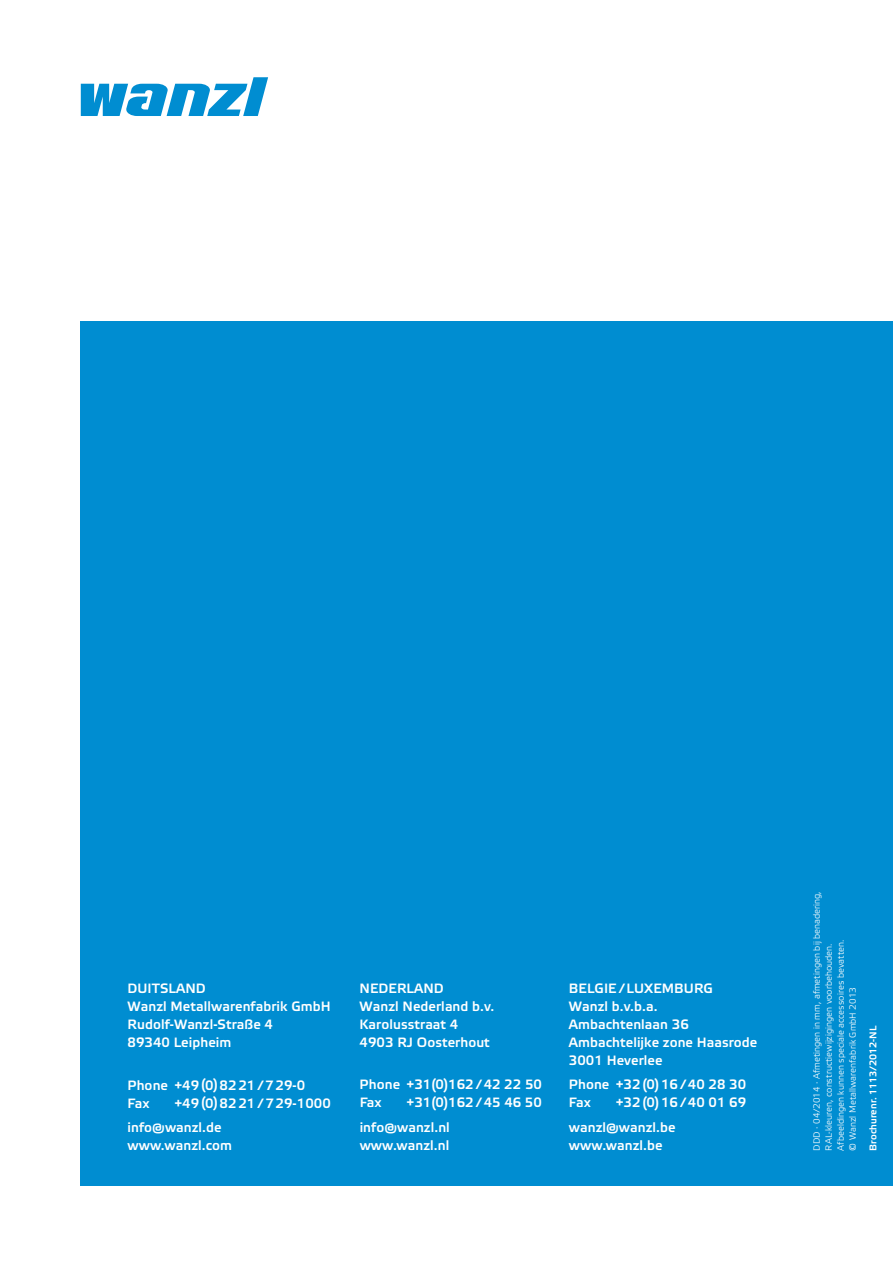
<style>
.page{position:relative;width:893px;height:1263px;background:#fff}
.page>*{position:absolute;margin:0;border:0;box-sizing:border-box;transform-origin:0 0}
.t1{font:500 13.5px/18px "Wanzl Etelka";letter-spacing:.005em;color:#fff}
.t2{font:500 9.75px "Wanzl Etelka";color:#fff}
.t3{font:300 9px/12px "Wanzl Etelka";color:#fff}
</style>
<div class="page">
<div style="left:81px;top:321px;width:812px;height:864px;background:#008dd1"></div>
<svg style="left:81px;top:77px;width:187px;height:39px"></svg>
<p class="t1" style="left:128px;top:980px;width:205px">Duitsland<br>Wanzl M etallwarenfabrik GmbH<br>Rudolf-Wanzl-Straße 4<br>89340 Leipheim</p>
<p class="t1" style="left:128px;top:1076px;width:179px">Phone +49(0)8221/729-0<br>Fax</p>
<p class="t1" style="left:128px;top:1091px;width:205px;line-height:24.5px;text-indent:47px">+49(0)8221/729-1000 info@wanzl.de</p>
<p class="t1" style="left:128px;top:1137px;width:106px">www.wanzl.com</p>
<p class="t1" style="left:360px;top:980px;width:136px">Nederland<br>Wanzl Nederland b.v.<br>Karolusstraat 4<br>4903 RJ Oosterhout</p>
<p class="t1" style="left:360px;top:1076px;width:184px">Phone +31(0)162/42 22 50<br>Fax</p>
<p class="t1" style="left:360px;top:1091px;width:184px;line-height:24.5px;text-indent:47px">+31(0)162/45 46 50 info@wanzl.nl</p>
<p class="t1" style="left:360px;top:1137px;width:91px">www.wanzl.nl</p>
<p class="t1" style="left:569px;top:980px;width:190px">Belgie/ Luxemburg<br>Wanzl b.v.b.a.<br>Ambachtenlaan 36<br>Ambachtelijke zone Haasrode<br>3001 Heverlee</p>
<p class="t1" style="left:569px;top:1076px;width:179px">Phone +32(0)16/40 28 30<br>Fax</p>
<p class="t1" style="left:569px;top:1091px;width:179px;line-height:24.5px;text-indent:47px">+32(0)16/40 01 69 wanzl@wanzl.be</p>
<p class="t1" style="left:569px;top:1137px;width:95px">www.wanzl.be</p>
<p class="t3" style="left:811px;top:1150px;width:261px;rotate:-90deg">DDD · 04/2014 · Afmetingen in mm, afmetingen bij benadering, RAL-kleuren, constructiewijzigingen voorbehouden.<br>Afbeeldingen kunnen speciale accessoires bevatten.<br>© Wanzl Metallwarenfabrik GmbH 2013</p>
<p class="t2" style="left:868px;top:1150px;width:125px;rotate:-90deg">Brochurenr. 1113/2012-NL</p>
</div>
